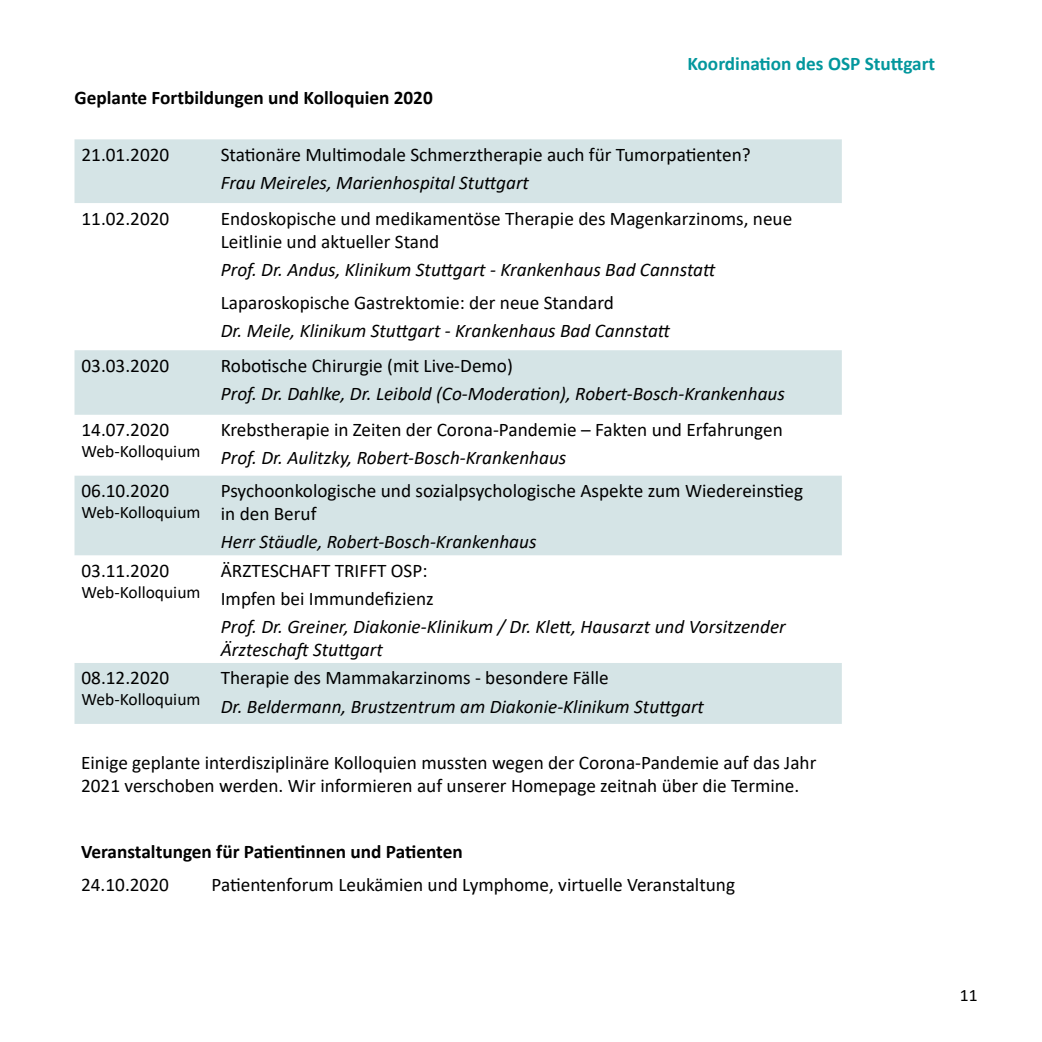
<style>
.page{position:relative;width:1042px;height:1042px;background:#fff}
.page>*{position:absolute;margin:0;border:0;box-sizing:border-box;transform-origin:0 0}
.t1{font:19.25px/23.1px "Calibri";color:#000}
.t2{font:italic 19.25px/23.1px "Calibri";color:#000}
.t3{font:700 19.25px "Calibri";color:#000}
.t4{font:700 19.25px "Calibri";color:#03979d}
.t5{font:17.5px "Calibri";color:#000}
</style>
<div class="page">
<svg style="left:74px;top:139px;width:768px;height:585px"></svg>
<p class="t3" style="left:74px;top:84px;width:360px">Geplante Fortbildungen und Kolloquien 2020</p>
<p class="t4" style="left:687px;top:50px;width:249px">Koordination des OSP Stuttgart</p>
<p class="t1" style="left:81px;top:142px;width:89px">21.01.2020</p>
<p class="t1" style="left:221px;top:142px;width:531px">Stationäre Multimodale Schmerztherapie auch für Tumorpatienten?</p>
<p class="t2" style="left:221px;top:170px;width:310px">Frau Meireles, Marienhospital Stuttgart</p>
<p class="t1" style="left:81px;top:206px;width:89px">11.02.2020</p>
<p class="t1" style="left:221px;top:206px;width:573px">Endoskopische und medikamentöse Therapie des Magenkarzinoms, neue<br>Leitlinie und aktueller Stand</p>
<p class="t2" style="left:221px;top:257px;width:496px">Prof. Dr. Andus, Klinikum Stuttgart - Krankenhaus Bad Cannstatt</p>
<p class="t1" style="left:221px;top:290px;width:395px">Laparoskopische Gastrektomie: der neue Standard</p>
<p class="t2" style="left:221px;top:318px;width:451px">Dr. Meile, Klinikum Stuttgart - Krankenhaus Bad Cannstatt</p>
<p class="t1" style="left:81px;top:353px;width:89px">03.03.2020</p>
<p class="t1" style="left:221px;top:353px;width:294px">Robotische Chirurgie (mit Live-Demo)</p>
<p class="t2" style="left:221px;top:381px;width:566px">Prof. Dr. Dahlke, Dr. Leibold (Co-Moderation), Robert-Bosch-Krankenhaus</p>
<p class="t1" style="left:81px;top:418px;width:89px">14.07.2020</p>
<p class="t5" style="left:81px;top:439px;width:120px">Web-Kolloquium</p>
<p class="t1" style="left:221px;top:418px;width:563px">Krebstherapie in Zeiten der Corona-Pandemie – Fakten und Erfahrungen</p>
<p class="t2" style="left:221px;top:445px;width:347px">Prof. Dr. Aulitzky, Robert-Bosch-Krankenhaus</p>
<p class="t1" style="left:81px;top:479px;width:89px">06.10.2020</p>
<p class="t5" style="left:81px;top:500px;width:120px">Web-Kolloquium</p>
<p class="t1" style="left:81px;top:558px;width:89px">03.11.2020</p>
<p class="t5" style="left:81px;top:580px;width:120px">Web-Kolloquium</p>
<p class="t1" style="left:221px;top:479px;width:584px">Psychoonkologische und sozialpsychologische Aspekte zum Wiedereinstieg in den Beruf</p>
<p class="t2" style="left:221px;top:529px;width:317px">Herr Stäudle, Robert-Bosch-Krankenhaus</p>
<p class="t1" style="left:221px;top:556px;width:214px;line-height:28px">ÄRZTESCHAFT TRIFFT OSP:<br>Impfen bei Immundefizienz</p>
<p class="t2" style="left:221px;top:614px;width:566px">Prof. Dr. Greiner, Diakonie-Klinikum / Dr. Klett, Hausarzt und Vorsitzender<br>Ärzteschaft Stuttgart</p>
<p class="t1" style="left:221px;top:666px;width:389px">Therapie des Mammakarzinoms - besondere Fälle</p>
<p class="t2" style="left:221px;top:694px;width:485px">Dr. Beldermann, Brustzentrum am Diakonie-Klinikum Stuttgart</p>
<p class="t1" style="left:81px;top:750px;width:737px">Einige geplante interdisziplinäre Kolloquien mussten wegen der Corona-Pandemie auf das Jahr<br>2021 verschoben werden. Wir informieren auf unserer Homepage zeitnah über die Termine.</p>
<p class="t1" style="left:81px;top:666px;width:89px">08.12.2020</p>
<p class="t5" style="left:81px;top:687px;width:120px">Web-Kolloquium</p>
<p class="t3" style="left:81px;top:838px;width:383px">Veranstaltungen für Patientinnen und Patienten</p>
<p class="t1" style="left:81px;top:873px;width:89px">24.10.2020</p>
<p class="t1" style="left:211px;top:873px;width:525px">Patientenforum Leukämien und Lymphome, virtuelle Veranstaltung</p>
<p class="t5" style="left:960px;top:983px;width:19px">11</p>
</div>
